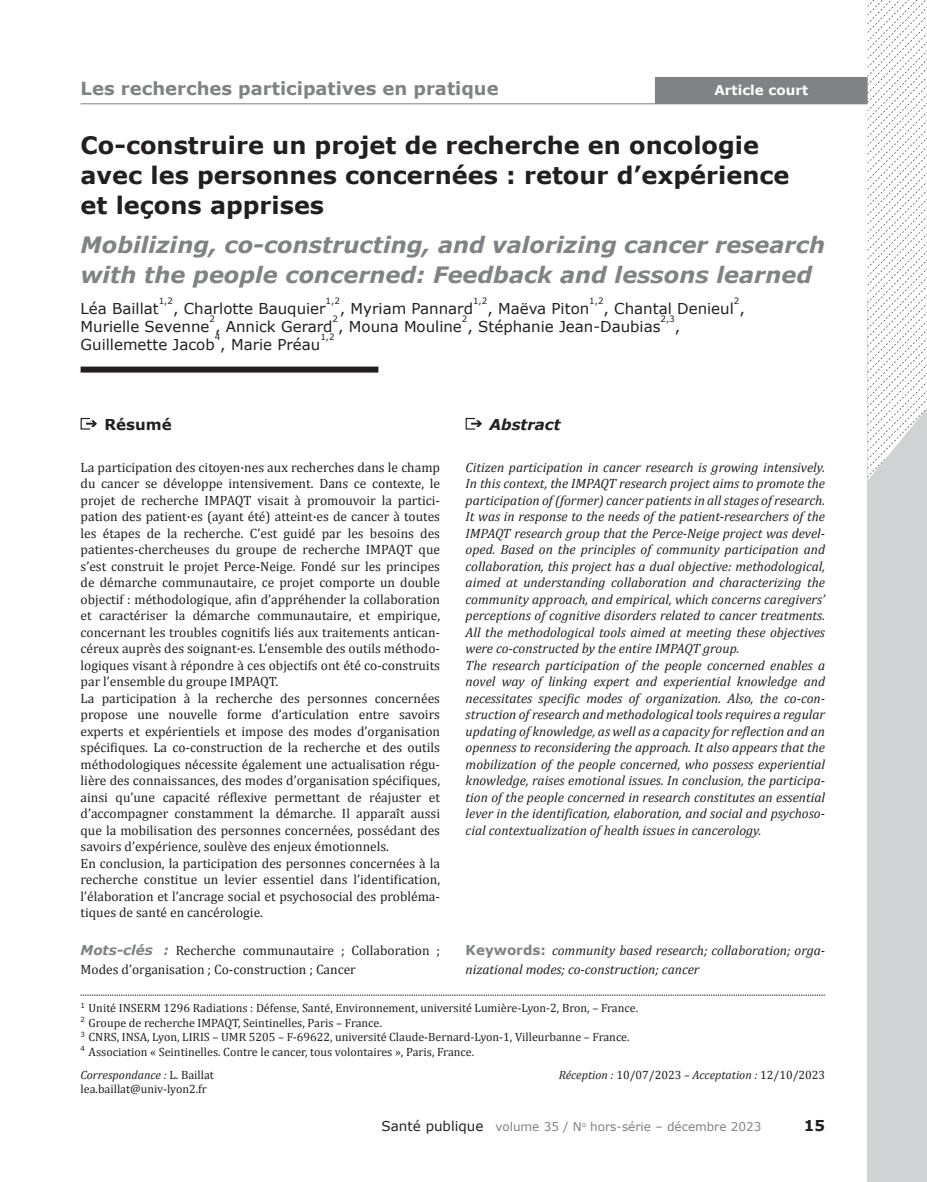
<style>
.page{position:relative;width:927px;height:1182px;background:#fff}
.page>*{position:absolute;margin:0;border:0;box-sizing:border-box;transform-origin:0 0}
.TITLE-FR{font:700 24px/30px "Verdana";color:#231f20}
.TITLE-EN{font:italic 700 22.5px/30px "Verdana";color:#808285}
.SEC-Title{font:700 18px "Verdana";color:#808285}
.AUTHOR-Name{font:15px "Verdana";color:#231f20}
.ABSTRACT-Title_FR{font:700 15px "Verdana";color:#231f20}
.ABSTRACT-Title_EN{font:italic 700 15px "Verdana";color:#231f20}
.ABSTRACT-Body_FR_Normal{font:13.5px/16.5px "Cambria";color:#231f20;text-align:justify}
.ABSTRACT-Body_EN_Normal{font:italic 13.5px/16.5px "Cambria";color:#231f20;text-align:justify}
.ABSTRACT-Keywords_EN{font:italic 13.5px/18.8px "Cambria";color:#231f20}
.ABSTRACT-Keywords_FR{font:13.5px/18.8px "Cambria";color:#231f20}
.SEC-Title-2{font:700 13.5px "Verdana";color:#fff}
.AUTHOR-Correspondance{font:12px "Cambria";color:#231f20}
.AUTHOR-Correspondance-2{font:italic 12px "Cambria";color:#231f20}
.t1{font:12px "Verdana";color:#808285}
.AUTHOR-Name-2{font:8.7px "Verdana";color:#231f20}
.s1{font-family:"Verdana";font-weight:700;font-style:italic;color:#808285}
.s2{font-family:"Verdana";font-weight:700;font-style:normal;color:#808285}
.s3{font-style:normal}
.s4{font-size:13.5px;color:#231f20}
</style>
<div class="page">
<div style="left:867px;top:297px;width:59px;height:885px;background:#d1d2d4"></div>
<svg style="left:81px;top:995px;width:744px;height:1px"></svg>
<div style="left:655px;top:77px;width:212px;height:27px;background:#808285"></div>
<hr style="left:81px;top:103px;width:786px;height:1px;background:#808285">
<svg style="left:471px;top:420px;width:11px;height:7px"></svg>
<div style="left:465px;top:418px;width:11px;height:11px;border:1px solid #231f20"></div>
<svg style="left:86px;top:420px;width:11px;height:7px"></svg>
<div style="left:81px;top:418px;width:10px;height:11px;border:1px solid #231f20"></div>
<div style="left:81px;top:366px;width:297px;height:6px;background:#231f20"></div>
<svg style="left:867px;top:0;width:60px;height:480px"></svg>
<p class="SEC-Title" style="left:81px;top:77px;width:419px">Les recherches participatives en pratique</p>
<p class="SEC-Title-2" style="left:714px;top:82px;width:95px">Article court</p>
<p class="TITLE-FR" style="left:81px;top:131px;width:710px">Co-construire un projet de recherche en oncologie avec les personnes concernées : retour d’expérience et leçons apprises</p>
<p class="TITLE-EN" style="left:81px;top:230px;width:746px">Mobilizing, co-constructing, and valorizing cancer research with the people concerned: Feedback and lessons learned</p>
<p class="AUTHOR-Name" style="left:81px;top:298px;width:80px">Léa Baillat</p>
<p class="AUTHOR-Name-2" style="left:159px;top:295px;width:16px">1,2</p>
<p class="AUTHOR-Name-2" style="left:325px;top:295px;width:16px">1,2</p>
<p class="AUTHOR-Name-2" style="left:473px;top:295px;width:16px">1,2</p>
<p class="AUTHOR-Name-2" style="left:589px;top:295px;width:16px">1,2</p>
<p class="AUTHOR-Name-2" style="left:733px;top:295px;width:7px">2</p>
<p class="AUTHOR-Name" style="left:173px;top:298px;width:154px">, Charlotte Bauquier</p>
<p class="AUTHOR-Name" style="left:340px;top:298px;width:135px">, Myriam Pannard</p>
<p class="AUTHOR-Name" style="left:603px;top:298px;width:143px">, Chantal Denieul ,</p>
<p class="AUTHOR-Name" style="left:487px;top:298px;width:103px">, Maëva Piton</p>
<p class="AUTHOR-Name-2" style="left:209px;top:313px;width:7px">2</p>
<p class="AUTHOR-Name-2" style="left:332px;top:313px;width:7px">2</p>
<p class="AUTHOR-Name-2" style="left:462px;top:313px;width:7px">2</p>
<p class="AUTHOR-Name-2" style="left:660px;top:313px;width:16px">2,3</p>
<p class="AUTHOR-Name" style="left:81px;top:316px;width:581px">Murielle Sevenne , Annick Gerard , Mouna Mouline , Stéphanie Jean-Daubias</p>
<p class="AUTHOR-Name" style="left:674px;top:316px;width:7px">,</p>
<p class="AUTHOR-Name-2" style="left:215px;top:331px;width:7px">4</p>
<p class="AUTHOR-Name-2" style="left:320px;top:331px;width:16px">1,2</p>
<p class="AUTHOR-Name" style="left:81px;top:334px;width:241px">Guillemette Jacob , Marie Préau</p>
<p class="ABSTRACT-Title_FR" style="left:104px;top:414px;width:69px">Résumé</p>
<p class="ABSTRACT-Body_FR_Normal" style="left:81px;top:459px;width:361px">La participation des citoyen·nes aux recherches dans le champ du cancer se développe intensivement. Dans ce contexte, le projet de recherche IMPAQT visait à promouvoir la partici&shy;pation des patient·es (ayant été) atteint·es de cancer à toutes les étapes de la recherche. C’est guidé par les besoins des patientes-chercheuses du groupe de recherche IMPAQT que s’est construit le projet Perce-Neige. Fondé sur les principes de démarche communautaire, ce projet comporte un double objectif : méthodologique, afin d’appréhender la collaboration et caractériser la démarche communautaire, et empirique, concernant les troubles cognitifs liés aux traitements antican&shy;céreux auprès des soignant·es. L’ensemble des outils méthodo&shy;logiques visant à répondre à ces objectifs ont été co-construits par l’ensemble du groupe IMPAQT.</p>
<p class="ABSTRACT-Body_FR_Normal" style="left:81px;top:690px;width:361px">La participation à la recherche des personnes concernées propose une nouvelle forme d’articulation entre savoirs experts et expérientiels et impose des modes d’organisation spécifiques. La co-construction de la recherche et des outils méthodologiques nécessite également une actualisation régu&shy;lière des connaissances, des modes d’organisation spécifiques, ainsi qu’une capacité réflexive permettant de réajuster et d’accompagner constamment la démarche. Il apparaît aussi que la mobilisation des personnes concernées, possédant des savoirs d’expérience, soulève des enjeux émotionnels.</p>
<p class="ABSTRACT-Body_FR_Normal" style="left:81px;top:855px;width:361px">En conclusion, la participation des personnes concernées à la recherche constitue un levier essentiel dans l’identification, l’élaboration et l’ancrage social et psychosocial des probléma&shy;tiques de santé en cancérologie.</p>
<p class="ABSTRACT-Keywords_FR" style="left:81px;top:940px;width:361px"><span class="s1">Mots-clés :</span> Recherche communautaire ; Collaboration ;<br>Modes d’organisation ; Co-construction ; Cancer</p>
<p class="ABSTRACT-Title_EN" style="left:489px;top:414px;width:72px">Abstract</p>
<p class="ABSTRACT-Body_EN_Normal" style="left:465px;top:458px;width:361px">Citizen participation in cancer research is growing intensively.<br>In this context, the IMPAQT research project aims to promote the participation of (former) cancer patients in all stages of research.<br>It was in response to the needs of the patient-researchers of the IMPAQT research group that the Perce-Neige project was devel&shy;oped. Based on the principles of community participation and collaboration, this project has a dual objective: methodological, aimed at understanding collaboration and characterizing the community approach, and empirical, which concerns caregivers’ perceptions of cognitive disorders related to cancer treatments.<br>All the methodological tools aimed at meeting these objectives were co-constructed by the entire IMPAQT group.</p>
<p class="ABSTRACT-Body_EN_Normal" style="left:465px;top:656px;width:361px">The research participation of the people concerned enables a novel way of linking expert and experiential knowledge and necessitates specific modes of organization. Also, the co-con&shy;struction of research and methodological tools requires a regular updating of knowledge, as well as a capacity for reflection and an openness to reconsidering the approach. It also appears that the mobilization of the people concerned, who possess experiential knowledge, raises emotional issues. In conclusion, the participa&shy;tion of the people concerned in research constitutes an essential lever in the identification, elaboration, and social and psychoso&shy;cial contextualization of health issues in cancerology.</p>
<p class="ABSTRACT-Keywords_EN" style="left:465px;top:940px;width:361px"><span class="s2">Keywords:</span> community based research; collaboration; orga&shy;nizational modes; co-construction; cancer</p>
<p class="AUTHOR-Correspondance" style="left:81px;top:1001px;width:559px"><sup>1</sup> Unité INSERM 1296 Radiations : Défense, Santé, Environnement, université Lumière-Lyon-2, Bron, – France.</p>
<p class="AUTHOR-Correspondance" style="left:81px;top:1015px;width:303px"><sup>2</sup> Groupe de recherche IMPAQT, Seintinelles, Paris – France.</p>
<p class="AUTHOR-Correspondance" style="left:81px;top:1030px;width:550px"><sup>3</sup> CNRS, INSA, Lyon, LIRIS – UMR 5205 – F-69622, université Claude-Bernard-Lyon-1, Villeurbanne – France.</p>
<p class="AUTHOR-Correspondance" style="left:81px;top:1044px;width:395px"><sup>4</sup> Association « Seintinelles. Contre le cancer, tous volontaires », Paris, France.</p>
<p class="AUTHOR-Correspondance-2" style="left:81px;top:1066px;width:135px">Correspondance : <span class="s3">L. Baillat</span></p>
<p class="AUTHOR-Correspondance-2" style="left:558px;top:1066px;width:268px">Réception : <span class="s3">10/07/2023 –</span> Acceptation : <span class="s3">12/10/2023</span></p>
<p class="AUTHOR-Correspondance" style="left:81px;top:1081px;width:128px">lea.baillat@univ-lyon2.fr</p>
<p class="t1" style="left:381px;top:1119px;width:381px"><span class="s4">Santé publique</span> volume 35 / N<sup>o</sup> hors-série – décembre 2023</p>
<p class="ABSTRACT-Title_FR" style="left:803px;top:1116px;width:23px">15</p>
</div>
